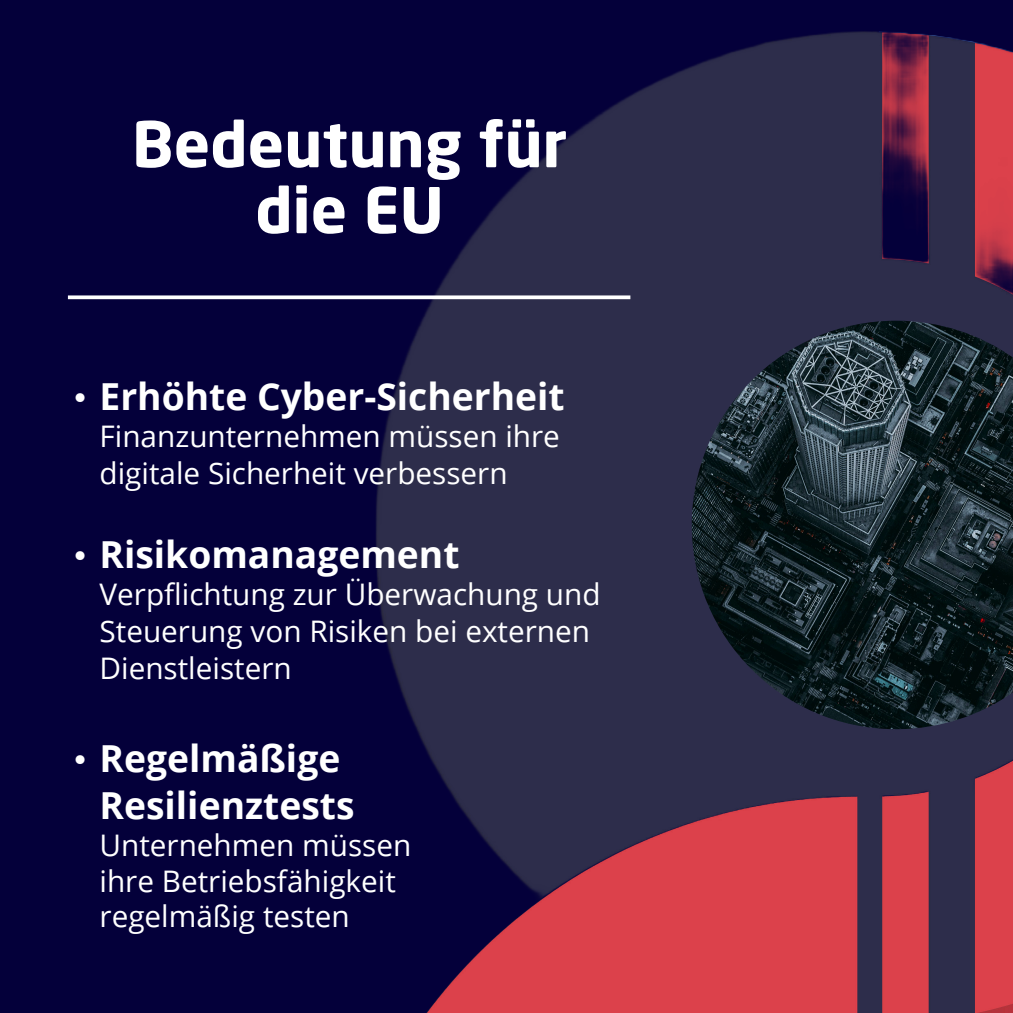
<style>
.page{position:relative;width:1013px;height:1013px;background:#fff}
.page>*{position:absolute;margin:0;border:0;box-sizing:border-box;transform-origin:0 0}
.t1{font:700 62.25px/65.9px "Neo Sans W1 G";color:#fff;text-align:center}
.t2{font:700 37.25px/46.5px "Open Sans";color:#fff}
.t3{font:29.75px/37.1px "Open Sans";color:#fff}
.s1{font-family:"Nimbus Rom D";font-weight:400}
</style>
<div class="page">
<div style="left:0;top:0;width:1012px;height:1012px;background:#04003a"></div>
<img style="left:374px;top:31px;width:638px;height:981px">
<svg style="left:68px;top:295px;width:562px;height:4px;background:#e3e3e9"></svg>
<img style="left:691px;top:321px;width:321px;height:408px">
<h1 class="t1" style="left:132px;top:110px;width:437px">Bedeutung für die EU</h1>
<p class="t2" style="left:68px;top:372px;width:498px"><span class="s1">•</span> Erhöhte Cyber-Sicherheit</p>
<p class="t3" style="left:100px;top:417px;width:462px">Finanzunternehmen müssen ihre digitale Sicherheit verbessern</p>
<p class="t2" style="left:68px;top:530px;width:393px"><span class="s1">•</span> Risikomanagement</p>
<p class="t3" style="left:100px;top:574px;width:502px">Verpflichtung zur Überwachung und<br>Steuerung von Risiken bei externen<br>Dienstleistern</p>
<p class="t2" style="left:100px;top:734px;width:256px;text-indent:-32px"><span class="s1">•</span> Regelmäßige<br>Resilienztests</p>
<p class="t3" style="left:100px;top:826px;width:313px;line-height:35.6px">Unternehmen müssen ihre Betriebsfähigkeit regelmäßig testen</p>
</div>
